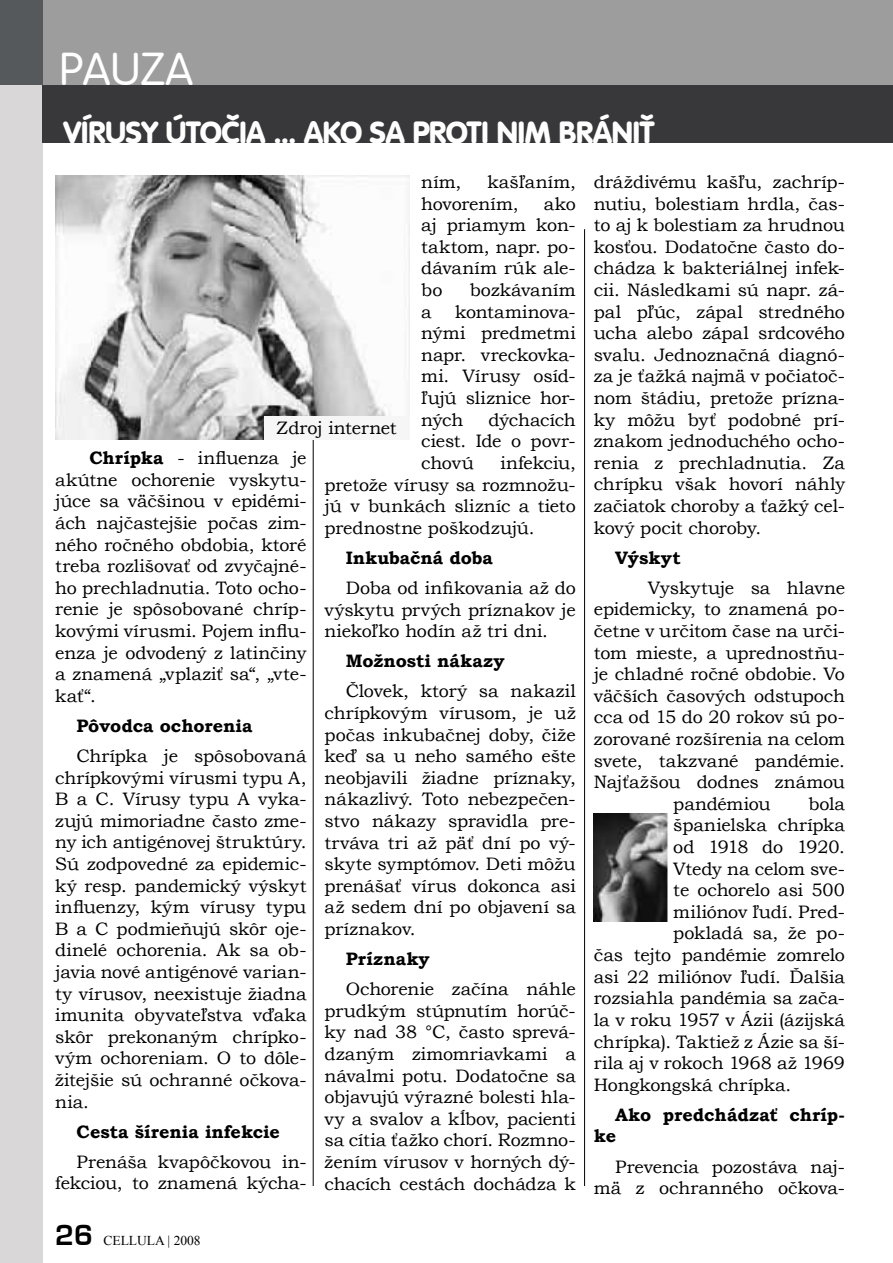
<style>
.page{position:relative;width:893px;height:1263px;background:#fff}
.page>*{position:absolute;margin:0;border:0;box-sizing:border-box;transform-origin:0 0}
.t1{font:45px "Vogue CE";color:#fff}
.t2{font:30px "Vogue CE Bold";letter-spacing:-.005em;color:#fff}
.t3{font:18px/21.6px "Bookman Old Style";letter-spacing:-.005em;color:#000;text-align:justify}
.t4{font:700 18px/21.6px "Bookman Old Style";letter-spacing:.005em;color:#000}
.t5{font:18px "Bookman Old Style";letter-spacing:-.045em;color:#000}
.t6{font:13.5px "Times New Roman";color:#000}
.s1{font-weight:700}
.s2{font-family:"Euromode CE Bold";font-size:27px}
</style>
<div class="page">
<div style="left:43px;top:0;width:850px;height:85px;background:#9e9d9e"></div>
<div style="left:0;top:85px;width:43px;height:1178px;background:#d9d7d8"></div>
<div style="left:0;top:0;width:43px;height:85px;background:#55595c"></div>
<hr style="left:313px;top:229px;width:1px;height:957px;background:#000">
<hr style="left:584px;top:229px;width:1px;height:957px;background:#000">
<div style="left:43px;top:85px;width:850px;height:58px;background:#383739"></div>
<img style="left:594px;top:814px;width:74px;height:108px">
<img style="left:55px;top:175px;width:354px;height:264px">
<div style="left:264px;top:416px;width:145px;height:23px;background:#f6f6f6"></div>
<h1 class="t1" style="left:60px;top:44px;width:28px">PAUZA</h1>
<h2 class="t2" style="left:64px;top:113px;width:592px">VÍRUSY ÚTOČIA ... AKO SA PROTI NIM BRÁNIŤ</h2>
<p class="t3" style="left:421px;top:171px;width:156px;text-indent:66px">kašľaním, hovorením,</p>
<p class="t3" style="left:421px;top:171px;width:42px">ním,</p>
<p class="t3" style="left:421px;top:193px;width:156px;text-indent:123px">ako aj priamym kon&shy;taktom, napr. po&shy;dávaním rúk ale&shy;bo</p>
<p class="t3" style="left:470px;top:279px;width:107px">bozkávaním</p>
<p class="t3" style="left:421px;top:301px;width:156px;text-indent:34px">kontaminova&shy;nými predmetmi napr. vreckovka&shy;mi. Vírusy osíd&shy;ľujú sliznice hor&shy;ných</p>
<p class="t3" style="left:421px;top:301px;width:12px">a</p>
<p class="t3" style="left:421px;top:409px;width:156px;text-indent:67px">dýchacích ciest. Ide o povr&shy;chovú</p>
<p class="t3" style="left:276px;top:417px;width:122px">Zdroj internet</p>
<p class="t3" style="left:55px;top:447px;width:253px;text-indent:34px"><span class="s1">Chrípka</span> - influenza je akútne ochorenie vyskytu&shy;júce sa väčšinou v epidémi&shy;ách najčastejšie počas zim&shy;ného ročného obdobia, ktoré treba rozlišovať od zvyčajné&shy;ho prechladnutia. Toto ocho&shy;renie je spôsobované chríp&shy;kovými vírusmi. Pojem influ&shy;enza je odvodený z latinčiny a znamená „vplaziť sa“, „vte&shy;kať“.</p>
<p class="t4" style="left:77px;top:715px;width:178px">Pôvodca ochorenia</p>
<p class="t3" style="left:55px;top:745px;width:253px;text-indent:21px">Chrípka je spôsobovaná chrípkovými vírusmi typu A, B a C. Vírusy typu A vyka&shy;zujú mimoriadne často zme&shy;ny ich antigénovej štruktúry.<br>Sú zodpovedné za epidemic&shy;ký resp. pandemický výskyt influenzy, kým vírusy typu B a C podmieňujú skôr oje&shy;dinelé ochorenia. Ak sa ob&shy;javia nové antigénové varian&shy;ty vírusov, neexistuje žiadna imunita obyvateľstva vďaka skôr prekonaným chrípko&shy;vým ochoreniam. O to dôle&shy;žitejšie sú ochranné očkova&shy;nia.</p>
<p class="t4" style="left:77px;top:1120px;width:205px">Cesta šírenia infekcie</p>
<p class="t3" style="left:55px;top:1151px;width:253px;text-align:right">Prenáša kvapôčkovou in&shy;fekciou, to znamená kýcha-</p>
<p class="t3" style="left:325px;top:452px;width:253px;text-indent:176px">infekciu, pretože vírusy sa rozmnožu&shy;jú v bunkách slizníc a tieto prednostne poškodzujú.</p>
<p class="t4" style="left:346px;top:547px;width:149px">Inkubačná doba</p>
<p class="t3" style="left:325px;top:577px;width:253px;text-indent:21px">Doba od infikovania až do výskytu prvých príznakov je niekoľko hodín až tri dni.</p>
<p class="t4" style="left:346px;top:650px;width:160px">Možnosti nákazy</p>
<p class="t3" style="left:325px;top:680px;width:253px;text-indent:21px">Človek, ktorý sa nakazil chrípkovým vírusom, je už počas inkubačnej doby, čiže keď sa u neho samého ešte neobjavili žiadne príznaky, nákazlivý. Toto nebezpečen&shy;stvo nákazy spravidla pre&shy;trváva tri až päť dní po vý&shy;skyte symptómov. Deti môžu prenášať vírus dokonca asi až sedem dní po objavení sa príznakov.</p>
<p class="t4" style="left:346px;top:948px;width:85px">Príznaky</p>
<p class="t3" style="left:325px;top:978px;width:253px;text-indent:21px">Ochorenie začína náhle prudkým stúpnutím horúč&shy;ky nad 38 °C, často sprevá&shy;dzaným zimomriavkami a návalmi potu. Dodatočne sa objavujú výrazné bolesti hla&shy;vy a svalov a kĺbov, pacienti sa cítia ťažko chorí. Rozmno&shy;žením vírusov v horných dý&shy;chacích cestách dochádza k</p>
<p class="t6" style="left:55px;top:1232px;width:147px"><span class="s2">26</span> CELLULA | 2008</p>
<p class="t3" style="left:594px;top:171px;width:253px">dráždivému kašľu, zachríp&shy;nutiu, bolestiam hrdla, čas&shy;to aj k bolestiam za hrudnou kosťou. Dodatočne často do&shy;chádza k bakteriálnej infek&shy;cii. Následkami sú napr. zá&shy;pal pľúc, zápal stredného ucha alebo zápal srdcového svalu. Jednoznačná diagnó&shy;za je ťažká najmä v počiatoč&shy;nom štádiu, pretože prízna&shy;ky môžu byť podobné prí&shy;znakom jednoduchého ocho&shy;renia z prechladnutia. Za chrípku však hovorí náhly začiatok choroby a ťažký cel&shy;kový pocit choroby.</p>
<p class="t4" style="left:615px;top:547px;width:67px">Výskyt</p>
<p class="t3" style="left:648px;top:577px;width:199px">Vyskytuje sa hlavne</p>
<p class="t3" style="left:594px;top:599px;width:253px">epidemicky, to znamená po-</p>
<p class="t3" style="left:594px;top:620px;width:253px">četne v určitom čase na urči-</p>
<p class="t3" style="left:594px;top:642px;width:253px">tom mieste, a uprednostňu-</p>
<p class="t3" style="left:594px;top:663px;width:253px">je chladné ročné obdobie. Vo</p>
<p class="t3" style="left:594px;top:685px;width:253px">väčších časových odstupoch</p>
<p class="t3" style="left:594px;top:707px;width:253px">cca od 15 do 20 rokov sú po-</p>
<p class="t3" style="left:594px;top:728px;width:253px">zorované rozšírenia na celom</p>
<p class="t3" style="left:594px;top:750px;width:253px">svete, takzvané pandémie.</p>
<p class="t3" style="left:594px;top:771px;width:253px">Najťažšou dodnes známou</p>
<p class="t3" style="left:673px;top:793px;width:99px">pandémiou</p>
<p class="t3" style="left:808px;top:793px;width:38px">bola</p>
<p class="t3" style="left:673px;top:815px;width:173px">španielska chrípka</p>
<p class="t5" style="left:673px;top:835px;width:173px">od 1918 do 1920.</p>
<p class="t3" style="left:673px;top:858px;width:173px">Vtedy na celom sve-</p>
<p class="t3" style="left:673px;top:879px;width:173px">te ochorelo asi 500</p>
<p class="t3" style="left:673px;top:901px;width:173px">miliónov ľudí. Pred-</p>
<p class="t3" style="left:673px;top:923px;width:173px">pokladá sa, že po-</p>
<p class="t3" style="left:594px;top:944px;width:253px">čas tejto pandémie zomrelo</p>
<p class="t3" style="left:594px;top:966px;width:253px">asi 22 miliónov ľudí. Ďalšia</p>
<p class="t3" style="left:594px;top:987px;width:253px">rozsiahla pandémia sa zača-</p>
<p class="t3" style="left:594px;top:1009px;width:253px">la v roku 1957 v Ázii (ázijská</p>
<p class="t3" style="left:594px;top:1031px;width:253px">chrípka). Taktiež z Ázie sa ší-</p>
<p class="t3" style="left:594px;top:1052px;width:253px">rila aj v rokoch 1968 až 1969</p>
<p class="t3" style="left:594px;top:1074px;width:199px">Hongkongská chrípka.</p>
<p class="t4" style="left:594px;top:1104px;width:253px;text-indent:21px">Ako predchádzať chríp&shy;ke</p>
<p class="t3" style="left:594px;top:1156px;width:253px;text-align:right">Prevencia pozostáva naj&shy;mä z ochranného očkova-</p>
</div>
